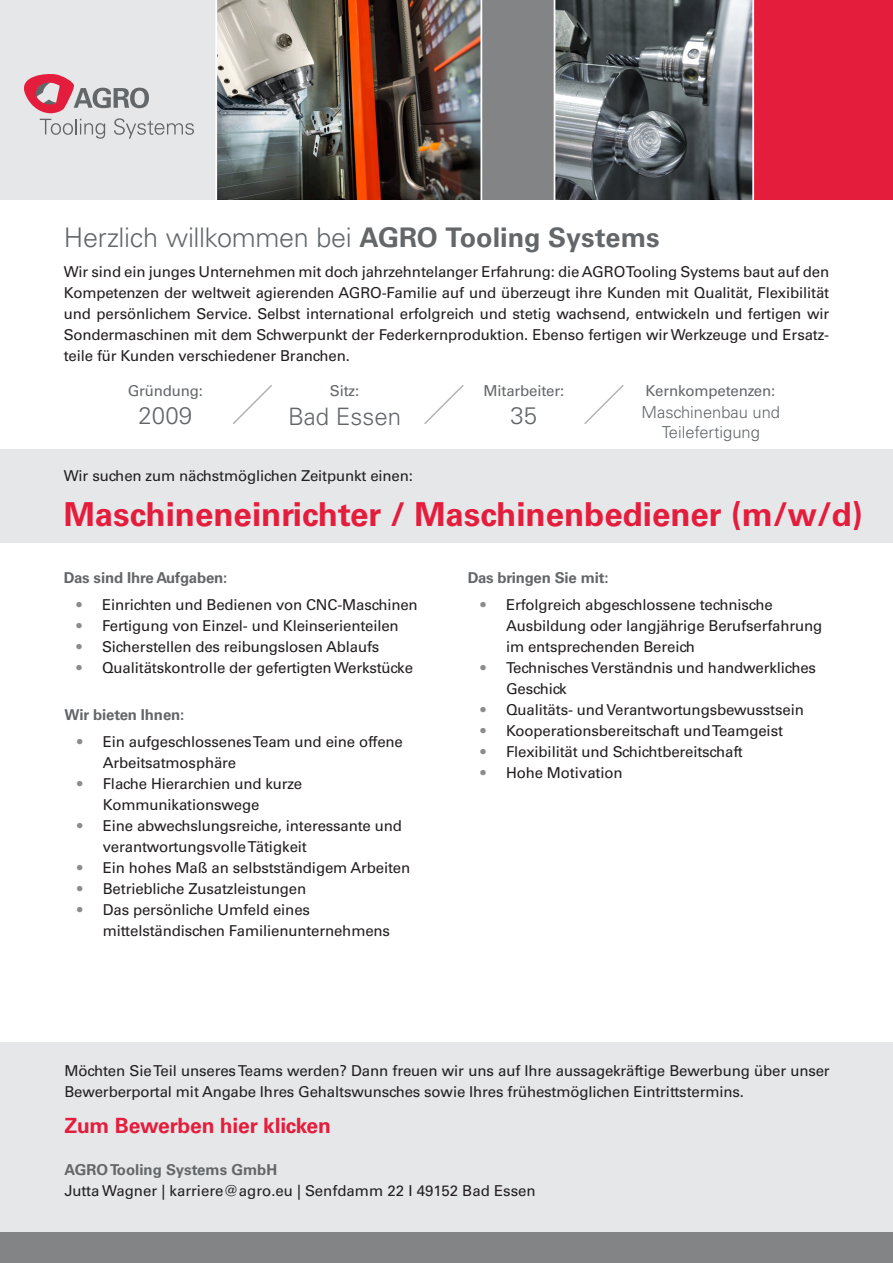
<style>
.page{position:relative;width:893px;height:1263px;background:#fff}
.page>*{position:absolute;margin:0;border:0;box-sizing:border-box;transform-origin:0 0}
.t1{font:700 33px "Univers LT Std";color:#e51d3c}
.t2{font:300 27px "Univers LT Std";letter-spacing:-.01em;color:#636769}
.t3{font:300 24px "Univers LT Std";color:#636769}
.t4{font:700 21px "Univers LT Std";letter-spacing:-.01em;color:#e51d3c}
.t5{font:300 16.5px/19.8px "Univers LT Std";color:#636769;text-align:center}
.t6{font:15px/21px "Univers LT Std";letter-spacing:-.01em;color:#231f20}
.t7{font:700 15px "Univers LT Std";letter-spacing:-.01em;color:#636769}
.t8{font:15px "Univers LT Std";letter-spacing:-.01em;color:#636769}
.s1{font-weight:700}
.s2{color:#8a8c8f}
</style>
<div class="page">
<div style="left:480px;top:0;width:210px;height:200px;background:#828485"></div>
<div style="left:683px;top:0;width:210px;height:200px;background:#e51d3c"></div>
<div style="left:0;top:0;width:264px;height:200px;background:#e6e7e9"></div>
<img style="left:217px;top:0;width:263px;height:200px">
<img style="left:555px;top:0;width:197px;height:200px">
<hr style="left:215px;top:0;width:2px;height:200px;background:#fff">
<hr style="left:480px;top:0;width:2px;height:200px;background:#fff">
<hr style="left:554px;top:0;width:1px;height:200px;background:#fff">
<hr style="left:752px;top:0;width:2px;height:200px;background:#fff">
<svg style="left:24px;top:74px;width:170px;height:65px"></svg>
<div style="left:0;top:449px;width:893px;height:94px;background:#e6e7e9"></div>
<div style="left:0;top:1042px;width:893px;height:221px;background:#e6e7e9"></div>
<div style="left:0;top:1233px;width:893px;height:30px;background:#828485"></div>
<svg style="left:232px;top:385px;width:40px;height:39px"></svg>
<svg style="left:424px;top:385px;width:40px;height:39px"></svg>
<svg style="left:584px;top:385px;width:40px;height:39px"></svg>
<p class="t2" style="left:64px;top:221px;width:597px">Herzlich willkommen bei <span class="s1">AGRO Tooling Systems</span></p>
<p class="t6" style="left:64px;top:261px;width:767px;text-align:justify">Wir sind ein junges Unternehmen mit doch jahrzehntelanger Erfahrung: die AGRO Tooling Systems baut auf den Kompetenzen der weltweit agierenden AGRO-Familie auf und überzeugt ihre Kunden mit Qualität, Flexibilität und persönlichem Service. Selbst international erfolgreich und stetig wachsend, entwickeln und fertigen wir Sondermaschinen mit dem Schwerpunkt der Federkernproduktion. Ebenso fertigen wir Werkzeuge und Ersatz&shy;teile für Kunden verschiedener Branchen.</p>
<p class="t8" style="left:128px;top:381px;width:77px">Gründung:</p>
<p class="t3" style="left:138px;top:401px;width:55px">2009</p>
<p class="t8" style="left:330px;top:381px;width:31px">Sitz:</p>
<p class="t8" style="left:483px;top:381px;width:82px">Mitarbeiter:</p>
<p class="t8" style="left:646px;top:381px;width:131px">Kernkompetenzen:</p>
<p class="t3" style="left:288px;top:402px;width:114px">Bad Essen</p>
<p class="t3" style="left:511px;top:401px;width:28px">35</p>
<p class="t5" style="left:641px;top:402px;width:140px">Maschinenbau und<br>Teilefertigung</p>
<p class="t6" style="left:64px;top:465px;width:351px">Wir suchen zum nächstmöglichen Zeitpunkt einen:</p>
<p class="t1" style="left:64px;top:495px;width:801px">Maschineneinrichter / Maschinenbediener (m/w/d)</p>
<p class="t7" style="left:64px;top:569px;width:165px">Das sind Ihre Aufgaben:</p>
<p class="t6" style="left:77px;top:594px;width:343px"><span class="s2">•</span> Einrichten und Bedienen von CNC-Maschinen</p>
<p class="t6" style="left:77px;top:615px;width:324px"><span class="s2">•</span> Fertigung von Einzel- und Kleinserienteilen</p>
<p class="t6" style="left:77px;top:636px;width:304px"><span class="s2">•</span> Sicherstellen des reibungslosen Ablaufs</p>
<p class="t6" style="left:77px;top:657px;width:338px"><span class="s2">•</span> Qualitätskontrolle der gefertigten Werkstücke</p>
<p class="t7" style="left:65px;top:706px;width:121px">Wir bieten Ihnen:</p>
<p class="t6" style="left:103px;top:731px;width:302px;text-indent:-26px"><span class="s2">•</span> Ein aufgeschlossenes Team und eine offene<br>Arbeitsatmosphäre</p>
<p class="t6" style="left:103px;top:773px;width:201px;text-indent:-26px"><span class="s2">•</span> Flache Hierarchien und kurze<br>Kommunikationswege</p>
<p class="t6" style="left:103px;top:815px;width:301px;text-indent:-26px"><span class="s2">•</span> Eine abwechslungsreiche, interessante und verantwortungsvolle Tätigkeit</p>
<p class="t6" style="left:77px;top:857px;width:334px"><span class="s2">•</span> Ein hohes Maß an selbstständigem Arbeiten</p>
<p class="t6" style="left:77px;top:878px;width:230px"><span class="s2">•</span> Betriebliche Zusatzleistungen</p>
<p class="t6" style="left:103px;top:899px;width:289px;text-indent:-26px"><span class="s2">•</span> Das persönliche Umfeld eines mittelständischen Familienunternehmens</p>
<p class="t7" style="left:468px;top:569px;width:142px">Das bringen Sie mit:</p>
<p class="t6" style="left:506px;top:594px;width:318px;text-indent:-26px"><span class="s2">•</span> Erfolgreich abgeschlossene technische<br>Ausbildung oder langjährige Berufserfahrung im entsprechenden Bereich</p>
<p class="t6" style="left:506px;top:657px;width:312px;text-indent:-26px"><span class="s2">•</span> Technisches Verständnis und handwerkliches<br>Geschick</p>
<p class="t6" style="left:480px;top:699px;width:325px"><span class="s2">•</span> Qualitäts- und Verantwortungsbewusstsein</p>
<p class="t6" style="left:480px;top:720px;width:304px"><span class="s2">•</span> Kooperationsbereitschaft und Teamgeist</p>
<p class="t6" style="left:480px;top:741px;width:264px"><span class="s2">•</span> Flexibilität und Schichtbereitschaft</p>
<p class="t6" style="left:480px;top:762px;width:144px"><span class="s2">•</span> Hohe Motivation</p>
<p class="t6" style="left:64px;top:1061px;width:767px">Möchten Sie Teil unseres Teams werden? Dann freuen wir uns auf Ihre aussagekräftige Bewerbung über unser<br>Bewerberportal mit Angabe Ihres Gehaltswunsches sowie Ihres frühestmöglichen Eintrittstermins.</p>
<p class="t4" style="left:64px;top:1114px;width:268px">Zum Bewerben hier klicken</p>
<p class="t7" style="left:64px;top:1161px;width:214px">AGRO Tooling Systems GmbH</p>
<p class="t6" style="left:64px;top:1181px;width:473px">Jutta Wagner | karriere@agro.eu | Senfdamm 22 I 49152 Bad Essen</p>
</div>
